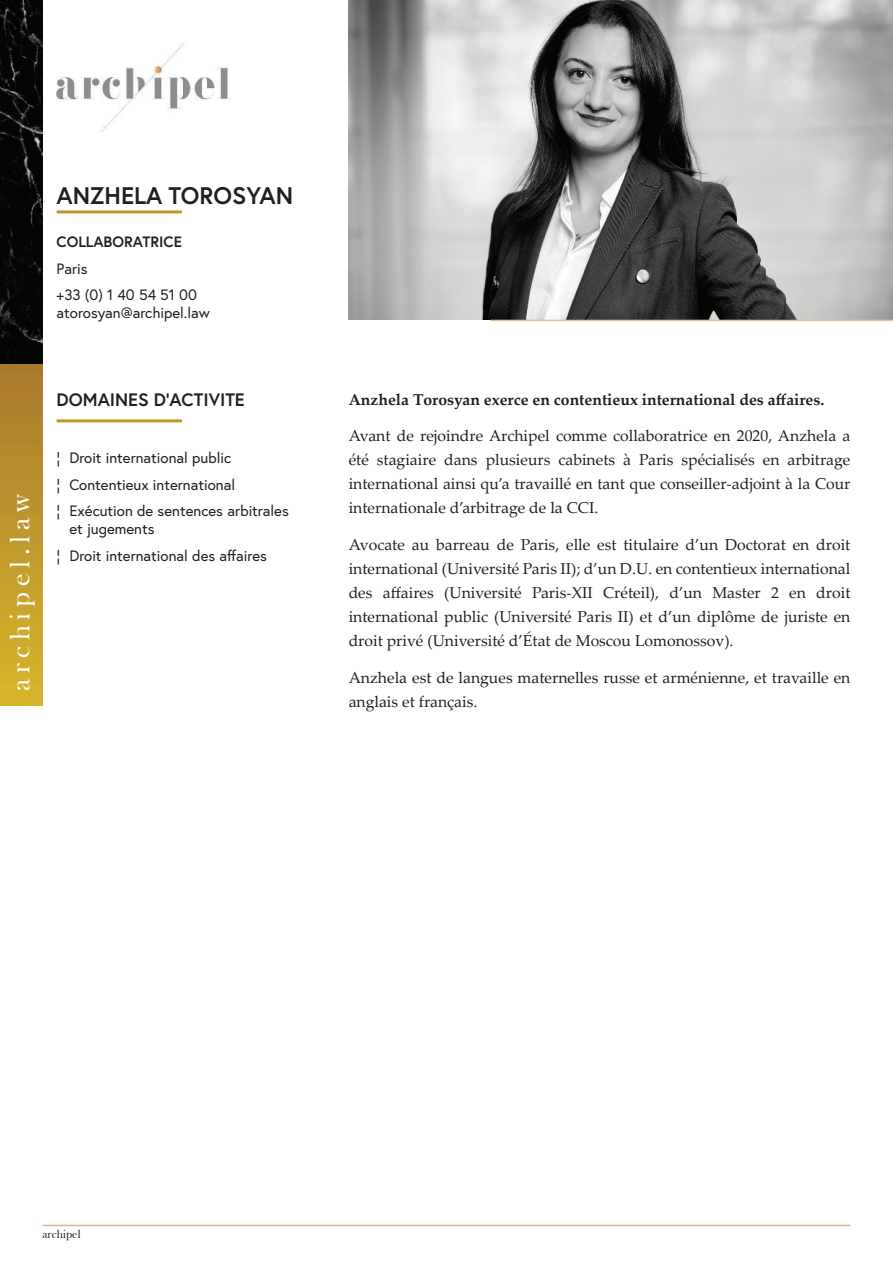
<style>
.page{position:relative;width:893px;height:1263px;background:#fff}
.page>*{position:absolute;margin:0;border:0;box-sizing:border-box;transform-origin:0 0}
.t1{font:28.5px "Bask Old Face";letter-spacing:.2em;color:#fff}
.t2{font:700 24px "Europa";color:#231f20}
.t3{font:700 18px "Europa";color:#231f20}
.t4{font:15.75px/24px "Palatino Linotype";color:#231f20;text-align:justify}
.t5{font:700 15.75px "Palatino Linotype";color:#231f20}
.t6{font:15px/26.5px "Europa";color:#231f20}
.t7{font:700 15px "Europa";color:#231f20}
.t8{font:12px "Bask Old Face";color:#231f20}
</style>
<div class="page">
<img style="left:0;top:364px;width:43px;height:342px">
<hr style="left:43px;top:1225px;width:807px;height:1px;background:#deb47b">
<img style="left:0;top:0;width:43px;height:364px">
<img style="left:349px;top:0;width:544px;height:320px">
<img style="left:57px;top:43px;width:173px;height:89px">
<hr style="left:57px;top:210px;width:125px;height:3px;background:#bf972d">
<hr style="left:490px;top:320px;width:403px;height:1px;background:#e8c189">
<hr style="left:57px;top:419px;width:125px;height:3px;background:#bf972d">
<h2 class="t2" style="left:57px;top:181px;width:238px">ANZHELA TOROSYAN</h2>
<p class="t7" style="left:57px;top:233px;width:127px">COLLABORATRICE</p>
<p class="t6" style="left:57px;top:257px;width:142px">Paris<br>+33 (0) 1 40 54 51 00</p>
<p class="t6" style="left:57px;top:301px;width:155px">atorosyan@archipel.law</p>
<h1 class="t1" style="left:10px;top:691px;width:199px;rotate:-90deg">archipel.law</h1>
<p class="t3" style="left:57px;top:390px;width:190px">DOMAINES D’ACTIVITE</p>
<p class="t6" style="left:57px;top:446px;width:234px">¦ Droit international public<br>¦ Contentieux international<br>¦ Exécution de sentences arbitrales</p>
<p class="t6" style="left:57px;top:517px;width:212px;text-indent:13px">et jugements<br>¦ Droit international des affaires</p>
<p class="t5" style="left:349px;top:388px;width:477px">Anzhela Torosyan exerce en contentieux international des affaires.</p>
<p class="t4" style="left:349px;top:423px;width:503px">Avant de rejoindre Archipel comme collaboratrice en 2020, Anzhela a été stagiaire dans plusieurs cabinets à Paris spécialisés en arbitrage international ainsi qu’a travaillé en tant que conseiller-adjoint à la Cour internationale d’arbitrage de la CCI.</p>
<p class="t4" style="left:349px;top:533px;width:503px">Avocate au barreau de Paris, elle est titulaire d’un Doctorat en droit international (Université Paris II); d’un D.U. en contentieux international des affaires (Université Paris-XII Créteil), d’un Master 2 en droit international public (Université Paris II) et d’un diplôme de juriste en droit privé (Université d’État de Moscou Lomonossov).</p>
<p class="t4" style="left:349px;top:665px;width:503px">Anzhela est de langues maternelles russe et arménienne, et travaille en anglais et français.</p>
<p class="t8" style="left:43px;top:1230px;width:40px">archipel</p>
</div>
